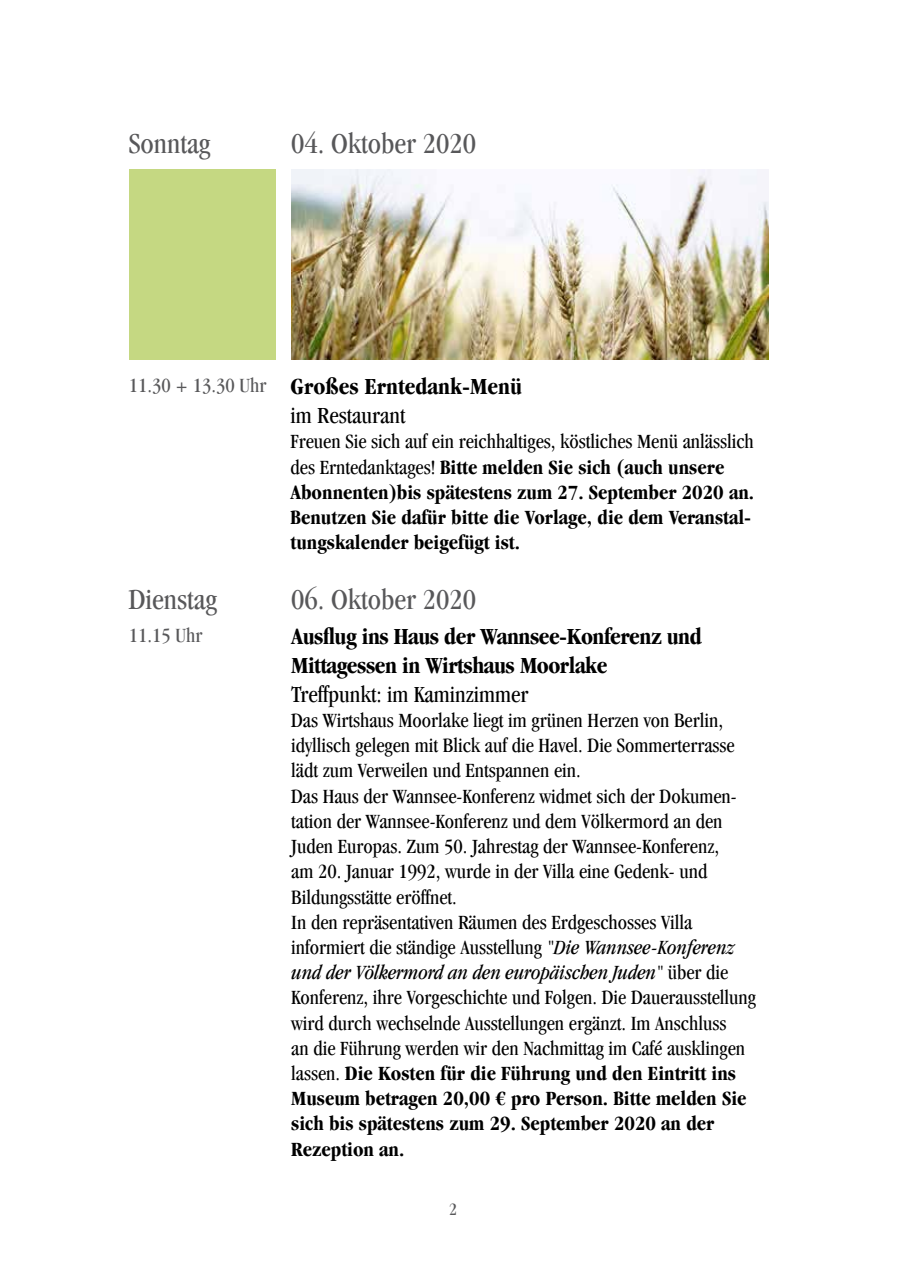
<style>
.page{position:relative;width:898px;height:1272px;background:#fff}
.page>*{position:absolute;margin:0;border:0;box-sizing:border-box;transform-origin:0 0}
.t1{font:condensed 30px "Garamond";color:#58585a}
.t2{font:700 condensed 24px/28.8px "Garamond";letter-spacing:-.02em;color:#000}
.t3{font:700 condensed 24px/28.8px "Garamond";color:#000}
.t4{font:condensed 24px "Garamond";color:#000}
.t5{font:condensed 21px/25.2px "Garamond";color:#000}
.t6{font:700 condensed 21px/25.2px "Garamond";color:#000}
.t7{font:condensed 21px "Garamond";color:#58585a}
.t8{font:condensed 18px "Garamond";color:#58585a}
.s1{font-weight:400;font-size:21px;color:#58585a}
.s2{font-weight:400}
.s3{font-style:italic}
.s4{font-weight:700}
</style>
<div class="page">
<div style="left:130px;top:169px;width:146px;height:191px;background:#c5d882"></div>
<img style="left:291px;top:169px;width:476px;height:191px">
<h1 class="t1" style="left:129px;top:127px;width:83px">Sonntag</h1>
<h1 class="t1" style="left:291px;top:127px;width:186px">04. Oktober 2020</h1>
<p class="t3" style="left:290px;top:372px;width:233px;text-indent:-162px"><span class="s1">11.30 + 13.30 Uhr</span> Großes Erntedank-Menü <span class="s2">im Restaurant</span></p>
<p class="t6" style="left:290px;top:429px;width:465px"><span class="s2">Freuen Sie sich auf ein reichhaltiges, köstliches Menü anlässlich des Erntedanktages!</span> Bitte melden Sie sich (auch unsere Abonnenten)bis spätestens zum 27. September 2020 an.<br>Benutzen Sie dafür bitte die Vorlage, die dem Veranstal&shy;tungskalender beigefügt ist.</p>
<h1 class="t1" style="left:129px;top:582px;width:90px">Dienstag</h1>
<h1 class="t1" style="left:291px;top:582px;width:186px">06. Oktober 2020</h1>
<p class="t7" style="left:129px;top:624px;width:75px">11.15 Uhr</p>
<p class="t2" style="left:291px;top:622px;width:412px">Ausflug ins Haus der Wannsee-Konferenz und<br>Mittagessen in Wirtshaus Moorlake</p>
<p class="t4" style="left:291px;top:680px;width:239px">Treffpunkt: im Kaminzimmer</p>
<p class="t5" style="left:291px;top:707px;width:466px">Das Wirtshaus Moorlake liegt im grünen Herzen von Berlin, idyllisch gelegen mit Blick auf die Havel. Die Sommerterrasse lädt zum Verweilen und Entspannen ein.<br>Das Haus der Wannsee-Konferenz widmet sich der Dokumen&shy;tation der Wannsee-Konferenz und dem Völkermord an den Juden Europas. Zum 50. Jahrestag der Wannsee-Konferenz,<br>am 20. Januar 1992, wurde in der Villa eine Gedenk- und Bildungsstätte eröffnet.<br>In den repräsentativen Räumen des Erdgeschosses Villa informiert die ständige Ausstellung <span class="s3">"Die Wannsee-Konferenz und der Völkermord an den europäischen Juden"</span> über die Konferenz, ihre Vorgeschichte und Folgen. Die Dauerausstellung wird durch wechselnde Ausstellungen ergänzt. Im Anschluss<br>an die Führung werden wir den Nachmittag im Café ausklingen lassen. <span class="s4">Die Kosten für die Führung und den Eintritt ins Museum betragen 20,00 € pro Person. Bitte melden Sie sich bis spätestens zum 29. September 2020 an der Rezeption an.</span></p>
<p class="t8" style="left:449px;top:1198px;width:9px">2</p>
</div>
